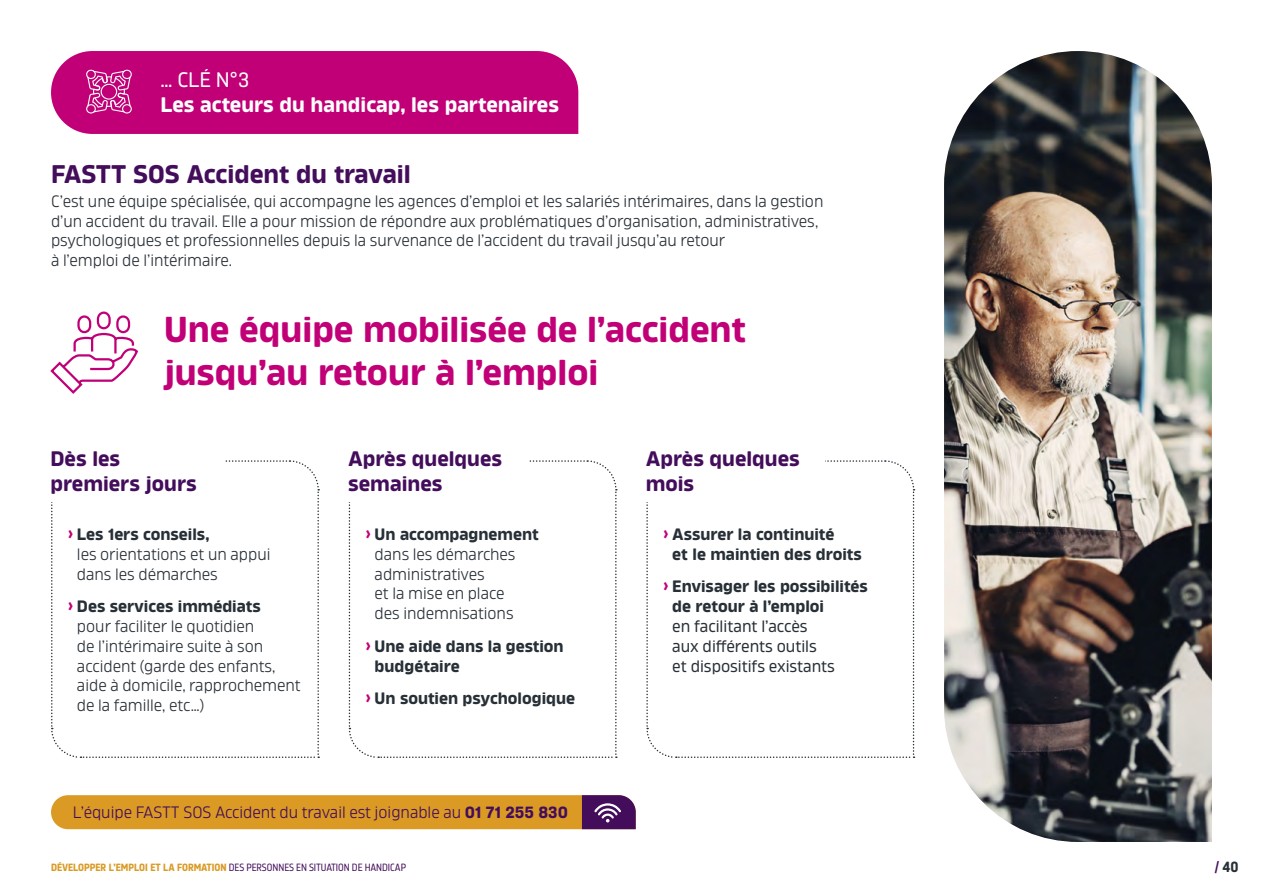
<style>
.page{position:relative;width:1263px;height:893px;background:#fff}
.page>*{position:absolute;margin:0;border:0;box-sizing:border-box;transform-origin:0 0}
.t1{font:700 36px/43.2px "Amfibia";color:#c10077}
.t2{font:700 25.5px "Amfibia";letter-spacing:-.005em;color:#430d5b}
.t3{font:700 21px/25.2px "Amfibia";color:#430d5b}
.t4{font:700 21px "Amfibia";color:#fff}
.t5{font:21px "Amfibia";color:#fff}
.t6{font:16.5px/19.8px "Amfibia";color:#283037}
.t7{font:700 16.5px/19.8px "Amfibia";color:#283037}
.t8{font:16.5px/19.8px "Amfibia";letter-spacing:-.005em;color:#283037}
.t9{font:16.5px "Amfibia";color:#430d5b}
.t10{font:700 condensed 15px "Amfibia";color:#283037}
.t11{font:condensed 10.5px "Amfibia";color:#430d5b}
.s1{font-weight:700;font-stretch:condensed;color:#c10077}
.s2{font-weight:700}
.s3{font-stretch:condensed;color:#c10077}
.s4{font-weight:700;color:#da9a23}
.s5{color:#430d5b}
</style>
<div class="page">
<img style="left:944px;top:51px;width:268px;height:791px">
<svg style="left:51px;top:460px;width:269px;height:298px"></svg>
<svg style="left:348px;top:460px;width:269px;height:298px"></svg>
<svg style="left:646px;top:460px;width:269px;height:298px"></svg>
<div style="left:51px;top:51px;width:527px;height:83px;background:#c10077"></div>
<div style="left:46px;top:438px;width:177px;height:64px;background:#fff"></div>
<div style="left:344px;top:438px;width:183px;height:64px;background:#fff"></div>
<div style="left:642px;top:438px;width:183px;height:64px;background:#fff"></div>
<svg style="left:51px;top:795px;width:585px;height:34px;background:#ce902c"></svg>
<svg style="left:50px;top:311px;width:88px;height:83px"></svg>
<p class="t5" style="left:161px;top:68px;width:90px">… CLÉ N°3</p>
<p class="t4" style="left:161px;top:93px;width:400px">Les acteurs du handicap, les partenaires</p>
<h2 class="t2" style="left:51px;top:159px;width:361px">FASTT SOS Accident du travail</h2>
<p class="t6" style="left:51px;top:191px;width:774px">C’est une équipe spécialisée, qui accompagne les agences d’emploi et les salariés intérimaires, dans la gestion d’un accident du travail. Elle a pour mission de répondre aux problématiques d’organisation, administratives, psychologiques et professionnelles depuis la survenance de l’accident du travail jusqu’au retour<br>à l’emploi de l’intérimaire.</p>
<h1 class="t1" style="left:164px;top:307px;width:583px">Une équipe mobilisée de l’accident jusqu’au retour à l’emploi</h1>
<p class="t3" style="left:50px;top:446px;width:148px">Dès les premiers jours</p>
<p class="t3" style="left:348px;top:446px;width:155px">Après quelques semaines</p>
<p class="t3" style="left:646px;top:446px;width:155px">Après quelques mois</p>
<p class="t6" style="left:77px;top:524px;width:195px;text-indent:-9px"><span class="s1">›</span> <span class="s2">Les 1ers conseils,<br></span>les orientations et un appui dans les démarches</p>
<p class="t6" style="left:77px;top:597px;width:225px;text-indent:-9px"><span class="s1">›</span> <span class="s2">Des services immédiats<br></span>pour faciliter le quotidien<br>de l’intérimaire suite à son accident (garde des enfants, aide à domicile, rapprochement de la famille, etc…)</p>
<p class="t6" style="left:375px;top:524px;width:166px;text-indent:-9px"><span class="s1">›</span> <span class="s2">Un accompagnement </span>dans les démarches administratives<br>et la mise en place<br>des indemnisations</p>
<p class="t7" style="left:375px;top:636px;width:191px;text-indent:-9px"><span class="s3">›</span> Une aide dans la gestion budgétaire</p>
<p class="t7" style="left:366px;top:688px;width:211px"><span class="s3">›</span> Un soutien psychologique</p>
<p class="t9" style="left:73px;top:803px;width:497px">L’équipe FASTT SOS Accident du travail est joignable au <span class="s2">01 71 255 830</span></p>
<p class="t11" style="left:51px;top:861px;width:357px"><span class="s4">DÉVELOPPER L’EMPLOI ET LA FORMATION</span> DES PERSONNES EN SITUATION DE HANDICAP</p>
<p class="t7" style="left:672px;top:524px;width:191px;text-indent:-9px"><span class="s3">›</span> Assurer la continuité<br>et le maintien des droits</p>
<p class="t7" style="left:672px;top:577px;width:197px;text-indent:-9px"><span class="s3">›</span> Envisager les possibilités de retour à l’emploi</p>
<p class="t8" style="left:672px;top:616px;width:164px">en facilitant l’accès aux différents outils et dispositifs existants</p>
<p class="t10" style="left:1214px;top:856px;width:26px"><span class="s5">/</span> 40</p>
</div>
